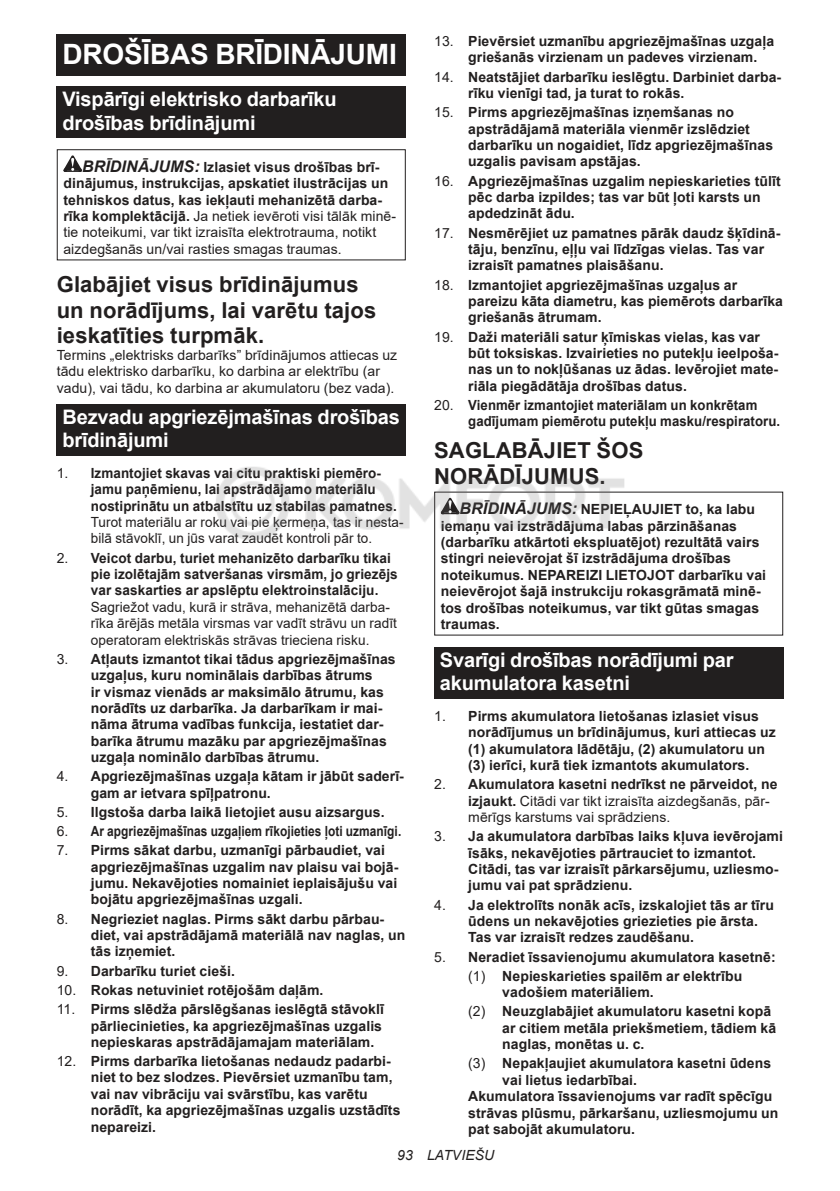
<style>
.page{position:relative;width:840px;height:1191px;background:#fff}
.page>*{position:absolute;margin:0;border:0;box-sizing:border-box;transform-origin:0 0}
.t1{font:700 28px "Arial";letter-spacing:-.01em;color:#fff}
.t2{font:700 22px/25.8px "Arial";letter-spacing:.005em;color:#221f1f}
.t3{font:700 20px/23.4px "Arial";letter-spacing:-.01em;color:#fff}
.t4{font:700 14px/16.4px "Arial";letter-spacing:.005em;color:#221f1f}
.t5{font:14px/16.4px "Arial";letter-spacing:.005em;color:#221f1f}
.t6{font:700 14px/16.4px "Arial";letter-spacing:.005em;color:#221f1f;scale:.96 1}
.t7{font:14px/16.4px "Arial";letter-spacing:.005em;color:#221f1f;scale:.96 1}
.t8{font:700 14px/16.4px "Arial";letter-spacing:.005em;color:#221f1f;scale:.94 1}
.t9{font:700 14px "Arial";letter-spacing:.005em;color:#221f1f;scale:.85 1}
.t10{font:italic 14px "Arial";letter-spacing:.005em;color:#221f1f}
.s1{font-style:italic;font-size:16px}
.s2{font-weight:400}
.s3{font-weight:700}
</style>
<div class="page">
<div style="left:57px;top:34px;width:348px;height:41px;background:#221f1f"></div>
<div style="left:57px;top:86px;width:348px;height:52px;background:#221f1f"></div>
<svg style="left:63px;top:155px;width:19px;height:17px"></svg>
<div style="left:57px;top:149px;width:348px;height:111px;border:1px solid #221f1f"></div>
<div style="left:57px;top:404px;width:348px;height:52px;background:#221f1f"></div>
<div style="left:434px;top:647px;width:348px;height:52px;background:#221f1f"></div>
<img style="left:216px;top:467px;width:413px;height:82px">
<h1 class="t1" style="left:62px;top:34px;width:336px">DROŠĪBAS BRĪDINĀJUMI</h1>
<h3 class="t3" style="left:62px;top:88px;width:275px">Vispārīgi elektrisko darbarīku drošības brīdinājumi</h3>
<p class="t4" style="left:63px;top:159px;width:334px;text-indent:19px"><span class="s1">BRĪDINĀJUMS:</span> Izlasiet visus drošības brī&shy;dinājumus, instrukcijas, apskatiet ilustrācijas un tehniskos datus, kas iekļauti mehanizētā darba&shy;rīka komplektācijā. <span class="s2">Ja netiek ievēroti visi tālāk minē&shy;tie noteikumi, var tikt izraisīta elektrotrauma, notikt aizdegšanās un/vai rasties smagas traumas.</span></p>
<h2 class="t2" style="left:57px;top:271px;width:321px">Glabājiet visus brīdinājumus un norādījums, lai varētu tajos ieskatīties turpmāk.</h2>
<p class="t5" style="left:57px;top:346px;width:342px">Termins „elektrisks darbarīks” brīdinājumos attiecas uz tādu elektrisko darbarīku, ko darbina ar elektrību (ar vadu), vai tādu, ko darbina ar akumulatoru (bez vada).</p>
<h3 class="t3" style="left:62px;top:405px;width:339px">Bezvadu apgriezējmašīnas drošības brīdinājumi</h3>
<p class="t6" style="left:91px;top:465px;width:320px;text-indent:-34px"><span class="s2">1.</span> Izmantojiet skavas vai citu praktiski piemēro&shy;jamu paņēmienu, lai apstrādājamo materiālu nostiprinātu un atbalstītu uz stabilas pamatnes.</p>
<p class="t7" style="left:91px;top:514px;width:327px">Turot materiālu ar roku vai pie ķermeņa, tas ir nesta&shy;bilā stāvoklī, un jūs varat zaudēt kontroli pār to.</p>
<p class="t4" style="left:91px;top:549px;width:308px;text-indent:-34px"><span class="s2">2.</span> Veicot darbu, turiet mehanizēto darbarīku tikai pie izolētajām satveršanas virsmām, jo griezējs var saskarties ar apslēptu elektroinstalāciju.</p>
<p class="t5" style="left:91px;top:598px;width:307px">Sagriežot vadu, kurā ir strāva, mehanizētā darba&shy;rīka ārējās metāla virsmas var vadīt strāvu un radīt operatoram elektriskās strāvas trieciena risku.</p>
<p class="t4" style="left:91px;top:651px;width:306px;text-indent:-34px"><span class="s2">3.</span> Atļauts izmantot tikai tādus apgriezējmašīnas uzgaļus, kuru nominālais darbības ātrums<br>ir vismaz vienāds ar maksimālo ātrumu, kas norādīts uz darbarīka. Ja darbarīkam ir mai&shy;nāma ātruma vadības funkcija, iestatiet dar&shy;barīka ātrumu mazāku par apgriezējmašīnas uzgaļa nominālo darbības ātrumu.</p>
<p class="t4" style="left:91px;top:768px;width:314px;text-indent:-34px"><span class="s2">4.</span> Apgriezējmašīnas uzgaļa kātam ir jābūt saderī&shy;gam ar ietvara spīļpatronu.</p>
<p class="t4" style="left:57px;top:804px;width:329px"><span class="s2">5.</span> Ilgstoša darba laikā lietojiet ausu aizsargus.</p>
<p class="t9" style="left:57px;top:821px;width:406px"><span class="s2">6.</span> Ar apgriezējmašīnas uzgaļiem rīkojieties ļoti uzmanīgi.</p>
<p class="t4" style="left:91px;top:842px;width:309px;text-indent:-34px"><span class="s2">7.</span> Pirms sākat darbu, uzmanīgi pārbaudiet, vai apgriezējmašīnas uzgalim nav plaisu vai bojā&shy;jumu. Nekavējoties nomainiet ieplaisājušu vai bojātu apgriezējmašīnas uzgali.</p>
<p class="t4" style="left:91px;top:910px;width:316px;text-indent:-34px"><span class="s2">8.</span> Negrieziet naglas. Pirms sākt darbu pārbau&shy;diet, vai apstrādājamā materiālā nav naglas, un tās izņemiet.</p>
<p class="t4" style="left:57px;top:962px;width:180px"><span class="s2">9.</span> Darbarīku turiet cieši.</p>
<p class="t4" style="left:57px;top:982px;width:268px"><span class="s2">10.</span> Rokas netuviniet rotējošām daļām.</p>
<p class="t4" style="left:91px;top:1001px;width:294px;text-indent:-34px"><span class="s2">11.</span> Pirms slēdža pārslēgšanas ieslēgtā stāvoklī pārliecinieties, ka apgriezējmašīnas uzgalis nepieskaras apstrādājamajam materiālam.</p>
<p class="t4" style="left:91px;top:1053px;width:311px;text-indent:-34px"><span class="s2">12.</span> Pirms darbarīka lietošanas nedaudz padarbi&shy;niet to bez slodzes. Pievērsiet uzmanību tam, vai nav vibrāciju vai svārstību, kas varētu norādīt, ka apgriezējmašīnas uzgalis uzstādīts nepareizi.</p>
<p class="t4" style="left:468px;top:33px;width:307px;text-indent:-34px"><span class="s2">13.</span> Pievērsiet uzmanību apgriezējmašīnas uzgaļa griešanās virzienam un padeves virzienam.</p>
<p class="t4" style="left:468px;top:69px;width:314px;text-indent:-34px"><span class="s2">14.</span> Neatstājiet darbarīku ieslēgtu. Darbiniet darba&shy;rīku vienīgi tad, ja turat to rokās.</p>
<p class="t4" style="left:468px;top:104px;width:306px;text-indent:-34px"><span class="s2">15.</span> Pirms apgriezējmašīnas izņemšanas no apstrādājamā materiāla vienmēr izslēdziet darbarīku un nogaidiet, līdz apgriezējmašīnas uzgalis pavisam apstājas.</p>
<p class="t4" style="left:468px;top:173px;width:314px;text-indent:-34px"><span class="s2">16.</span> Apgriezējmašīnas uzgalim nepieskarieties tūlīt pēc darba izpildes; tas var būt ļoti karsts un apdedzināt ādu.</p>
<p class="t4" style="left:468px;top:225px;width:313px;text-indent:-34px"><span class="s2">17.</span> Nesmērējiet uz pamatnes pārāk daudz šķīdinā&shy;tāju, benzīnu, eļļu vai līdzīgas vielas. Tas var izraisīt pamatnes plaisāšanu.</p>
<p class="t4" style="left:468px;top:276px;width:316px;text-indent:-34px"><span class="s2">18.</span> Izmantojiet apgriezējmašīnas uzgaļus ar pareizu kāta diametru, kas piemērots darbarīka griešanās ātrumam.</p>
<p class="t4" style="left:468px;top:328px;width:311px;text-indent:-34px"><span class="s2">19.</span> Daži materiāli satur ķīmiskas vielas, kas var būt toksiskas. Izvairieties no putekļu ieelpoša&shy;nas un to nokļūšanas uz ādas. Ievērojiet mate&shy;riāla piegādātāja drošības datus.</p>
<p class="t8" style="left:468px;top:397px;width:333px;text-indent:-34px"><span class="s2">20.</span> Vienmēr izmantojiet materiālam un konkrētam gadījumam piemērotu putekļu masku/respiratoru.</p>
<h2 class="t2" style="left:434px;top:437px;width:210px">SAGLABĀJIET ŠOS<br>NORĀDĪJUMUS.</h2>
<p class="t4" style="left:440px;top:501px;width:326px;text-indent:19px"><span class="s1">BRĪDINĀJUMS:</span> NEPIEĻAUJIET to, ka labu iemaņu vai izstrādājuma labas pārzināšanas (darbarīku atkārtoti ekspluatējot) rezultātā vairs stingri neievērojat šī izstrādājuma drošības noteikumus. NEPAREIZI LIETOJOT darbarīku vai neievērojot šajā instrukciju rokasgrāmatā minē&shy;tos drošības noteikumus, var tikt gūtas smagas traumas.</p>
<h3 class="t3" style="left:439px;top:648px;width:295px">Svarīgi drošības norādījumi par akumulatora kasetni</h3>
<p class="t4" style="left:468px;top:708px;width:309px;text-indent:-34px"><span class="s2">1.</span> Pirms akumulatora lietošanas izlasiet visus norādījumus un brīdinājumus, kuri attiecas uz (1) akumulatora lādētāju, (2) akumulatoru un (3) ierīci, kurā tiek izmantots akumulators.</p>
<p class="t5" style="left:468px;top:777px;width:310px;text-indent:-34px">2. <span class="s3">Akumulatora kasetni nedrīkst ne pārveidot, ne izjaukt.</span> Citādi var tikt izraisīta aizdegšanās, pār&shy;mērīgs karstums vai sprādziens.</p>
<p class="t4" style="left:468px;top:828px;width:316px;text-indent:-34px"><span class="s2">3.</span> Ja akumulatora darbības laiks kļuva ievērojami īsāks, nekavējoties pārtrauciet to izmantot.<br>Citādi, tas var izraisīt pārkarsējumu, uzliesmo&shy;jumu vai pat sprādzienu.</p>
<p class="t4" style="left:468px;top:896px;width:307px;text-indent:-34px"><span class="s2">4.</span> Ja elektrolīts nonāk acīs, izskalojiet tās ar tīru ūdens un nekavējoties griezieties pie ārsta.<br>Tas var izraisīt redzes zaudēšanu.</p>
<p class="t4" style="left:434px;top:947px;width:343px;line-height:19.2px;text-align:center"><span class="s2">5.</span> Neradiet īssavienojumu akumulatora kasetnē: <span class="s2">(1)</span> Nepieskarieties spailēm ar elektrību</p>
<p class="t4" style="left:468px;top:983px;width:304px;line-height:19.2px;text-indent:34px">vadošiem materiāliem.<br><span class="s2">(2)</span> Neuzglabājiet akumulatoru kasetni kopā</p>
<p class="t4" style="left:502px;top:1020px;width:275px">ar citiem metāla priekšmetiem, tādiem kā naglas, monētas u. c.</p>
<p class="t4" style="left:468px;top:1055px;width:304px"><span class="s2">(3)</span> Nepakļaujiet akumulatora kasetni ūdens</p>
<p class="t4" style="left:502px;top:1071px;width:136px">vai lietus iedarbībai.</p>
<p class="t4" style="left:468px;top:1088px;width:305px">Akumulatora īssavienojums var radīt spēcīgu</p>
<p class="t4" style="left:468px;top:1104px;width:311px">strāvas plūsmu, pārkaršanu, uzliesmojumu un</p>
<p class="t4" style="left:468px;top:1121px;width:168px">pat sabojāt akumulatoru.</p>
<p class="t10" style="left:397px;top:1147px;width:99px">93 LATVIEŠU</p>
</div>
